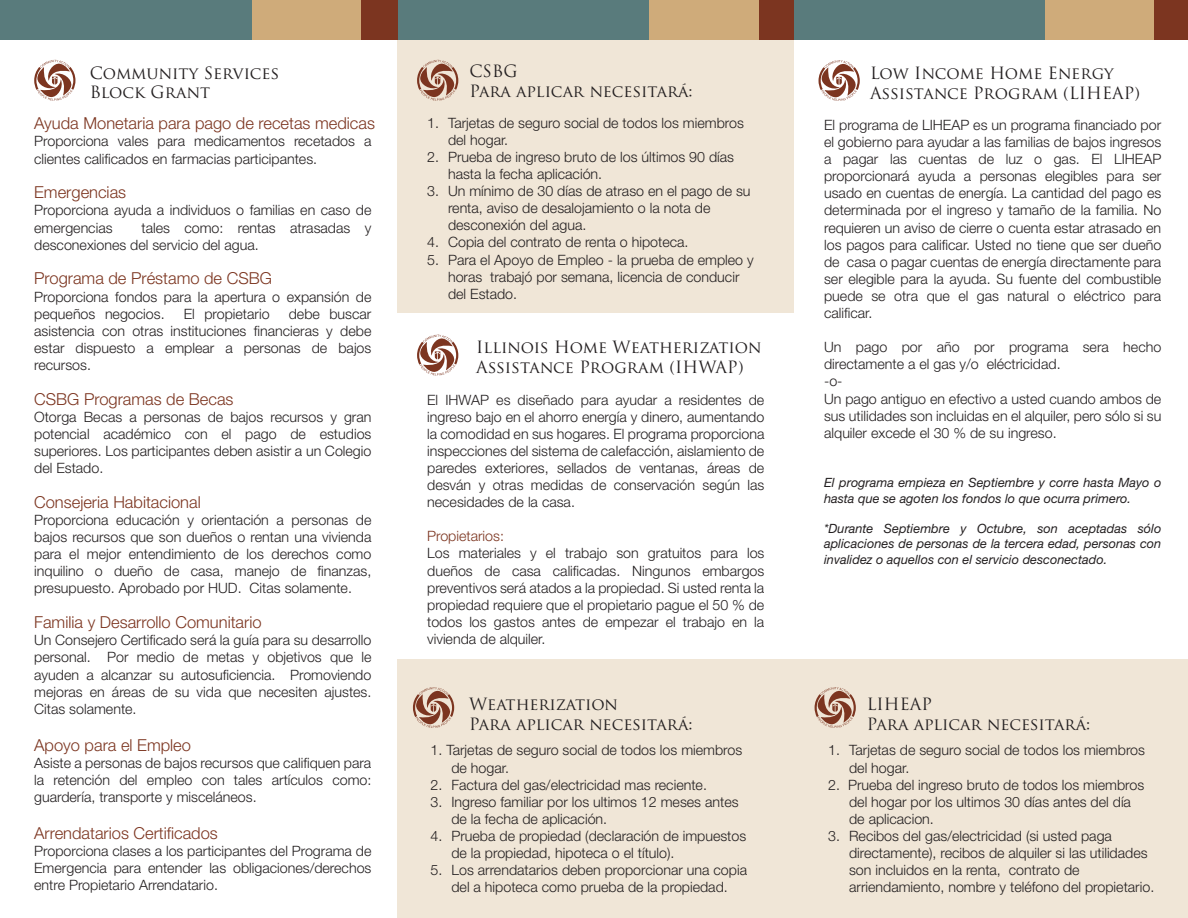
<style>
.page{position:relative;width:1188px;height:918px;background:#fff}
.page>*{position:absolute;margin:0;border:0;box-sizing:border-box;transform-origin:0 0}
.t1{font:16.5px/19.8px "Trajan Pro";color:#231f20}
.t2{font:300 16.5px "Helvetica Neue";color:#7c3520}
.t3{font:300 14.25px/17.1px "Helvetica Neue";color:#231f20}
.t4{font:italic 12.75px/15.3px "Helvetica Neue";color:#231f20}
.s1{color:#7c3520}
</style>
<div class="page">
<div style="left:397px;top:40px;width:397px;height:273px;background:#f0e6d7"></div>
<svg style="left:417px;top:60px;width:41px;height:41px"></svg>
<div style="left:793px;top:660px;width:395px;height:258px;background:#f0e6d7"></div>
<svg style="left:815px;top:687px;width:41px;height:41px"></svg>
<div style="left:397px;top:659px;width:396px;height:259px;background:#f0e6d7"></div>
<svg style="left:413px;top:687px;width:41px;height:41px"></svg>
<svg style="left:34px;top:60px;width:41px;height:41px"></svg>
<svg style="left:417px;top:335px;width:41px;height:41px"></svg>
<svg style="left:819px;top:60px;width:41px;height:41px"></svg>
<div style="left:1044px;top:0;width:111px;height:40px;background:#cfab7a"></div>
<div style="left:793px;top:0;width:251px;height:40px;background:#597b7c"></div>
<div style="left:1155px;top:0;width:33px;height:40px;background:#7c3520"></div>
<div style="left:648px;top:0;width:111px;height:40px;background:#cfab7a"></div>
<div style="left:397px;top:0;width:251px;height:40px;background:#597b7c"></div>
<div style="left:759px;top:0;width:35px;height:40px;background:#7c3520"></div>
<div style="left:251px;top:0;width:111px;height:40px;background:#cfab7a"></div>
<div style="left:0;top:0;width:251px;height:40px;background:#597b7c"></div>
<div style="left:362px;top:0;width:36px;height:40px;background:#7c3520"></div>
<p class="t1" style="left:90px;top:63px;width:191px">Community Services<br>Block Grant</p>
<p class="t2" style="left:34px;top:113px;width:342px">Ayuda Monetaria para pago de recetas medicas</p>
<p class="t3" style="left:34px;top:133px;width:339px">Proporciona vales para medicamentos recetados a clientes calificados en farmacias participantes.</p>
<p class="t2" style="left:34px;top:182px;width:94px">Emergencias</p>
<p class="t3" style="left:34px;top:202px;width:339px">Proporciona ayuda a individuos o familias en caso de emergencias</p>
<p class="t3" style="left:34px;top:219px;width:339px;text-indent:107px">tales como: rentas atrasadas y desconexiones del servicio del agua.</p>
<p class="t2" style="left:34px;top:268px;width:239px">Programa de Préstamo de CSBG</p>
<p class="t3" style="left:34px;top:288px;width:339px">Proporciona fondos para la apertura o expansión de pequeños negocios.</p>
<p class="t3" style="left:34px;top:305px;width:339px;text-align:justify;text-indent:255px">debe buscar asistencia con otras instituciones financieras y debe estar dispuesto a emplear a personas de bajos recursos.</p>
<p class="t2" style="left:34px;top:389px;width:201px">CSBG Programas de Becas</p>
<p class="t3" style="left:34px;top:408px;width:339px;text-align:justify">Otorga Becas a personas de bajos recursos y gran potencial académico con el pago de estudios superiores. Los participantes deben asistir a un Colegio del Estado.</p>
<p class="t2" style="left:34px;top:492px;width:168px">Consejeria Habitacional</p>
<p class="t3" style="left:34px;top:511px;width:339px;text-align:justify">Proporciona educación y orientación a personas de bajos recursos que son dueños o rentan una vivienda para el mejor entendimiento de los derechos como inquilino o dueño de casa, manejo de finanzas, presupuesto. Aprobado por HUD. Citas solamente.</p>
<p class="t2" style="left:34px;top:612px;width:229px">Familia y Desarrollo Comunitario</p>
<p class="t3" style="left:34px;top:631px;width:339px;text-align:justify">Un Consejero Certificado será la guía para su desarrollo personal. Por medio de metas y objetivos que le ayuden a alcanzar su autosuficiencia. Promoviendo mejoras en áreas de su vida que necesiten ajustes.<br>Citas solamente.</p>
<p class="t2" style="left:34px;top:735px;width:158px">Apoyo para el Empleo</p>
<p class="t3" style="left:34px;top:754px;width:339px;text-align:justify">Asiste a personas de bajos recursos que califiquen para la retención del empleo con tales artículos como: guardería, transporte y misceláneos.</p>
<p class="t2" style="left:34px;top:823px;width:185px">Arrendatarios Certificados</p>
<p class="t3" style="left:34px;top:842px;width:339px;text-align:justify">Proporciona clases a los participantes del Programa de Emergencia para entender las obligaciones/derechos entre Propietario Arrendatario.</p>
<p class="t3" style="left:184px;top:305px;width:87px">El propietario</p>
<p class="t1" style="left:469px;top:61px;width:225px">CSBG<br>Para aplicar necesitará:</p>
<p class="t3" style="left:448px;top:114px;width:297px;text-indent:-21px">1. Tarjetas de seguro social de todos los miembros del hogar.</p>
<p class="t3" style="left:448px;top:148px;width:288px;text-indent:-21px">2. Prueba de ingreso bruto de los últimos 90 días hasta la fecha aplicación.</p>
<p class="t3" style="left:448px;top:182px;width:304px;text-indent:-21px">3. Un mínimo de 30 días de atraso en el pago de su renta, aviso de desalojamiento o la nota de desconexión del agua.</p>
<p class="t3" style="left:427px;top:233px;width:263px">4. Copia del contrato de renta o hipoteca.</p>
<p class="t3" style="left:448px;top:251px;width:307px;text-indent:-21px">5. Para el Apoyo de Empleo - la prueba de empleo y horas trabajó por semana, licencia de conducir del Estado.</p>
<p class="t1" style="left:476px;top:337px;width:287px">Illinois Home Weatherization<br>Assistance Program (IHWAP)</p>
<p class="t3" style="left:427px;top:391px;width:339px;text-align:justify">El IHWAP es diseñado para ayudar a residentes de ingreso bajo en el ahorro energía y dinero, aumentando la comodidad en sus hogares. El programa proporciona inspecciones del sistema de calefacción, aislamiento de paredes exteriores, sellados de ventanas, áreas de desván y otras medidas de conservación según las necesidades de la casa.</p>
<p class="t3" style="left:427px;top:527px;width:339px"><span class="s1">Propietarios:<br></span>Los materiales y el trabajo son gratuitos para los dueños de casa calificadas. Ningunos embargos preventivos será atados a la propiedad. Si usted renta la propiedad requiere que el propietario pague el 50 % de todos los gastos antes de empezar el trabajo en la vivienda de alquiler.</p>
<p class="t1" style="left:469px;top:694px;width:225px">Weatherization<br>Para aplicar necesitará:</p>
<p class="t3" style="left:451px;top:742px;width:292px;text-indent:-21px">1. Tarjetas de seguro social de todos los miembros de hogar.</p>
<p class="t3" style="left:431px;top:776px;width:278px">2. Factura del gas/electricidad mas reciente.</p>
<p class="t3" style="left:451px;top:793px;width:289px;text-indent:-21px">3. Ingreso familiar por los ultimos 12 meses antes de la fecha de aplicación.</p>
<p class="t3" style="left:451px;top:827px;width:296px;text-indent:-21px">4. Prueba de propiedad (declaración de impuestos de la propiedad, hipoteca o el título).</p>
<p class="t3" style="left:431px;top:861px;width:318px;text-align:center">5. Los arrendatarios deben proporcionar una copia del a hipoteca como prueba de la propiedad.</p>
<p class="t1" style="left:870px;top:63px;width:271px">Low Income Home Energy<br>Assistance Program (LIHEAP)</p>
<p class="t3" style="left:824px;top:116px;width:339px;text-align:justify">El programa de LIHEAP es un programa financiado por el gobierno para ayudar a las familias de bajos ingresos a pagar las cuentas de luz o gas. El LIHEAP proporcionará ayuda a personas elegibles para ser usado en cuentas de energía. La cantidad del pago es determinada por el ingreso y tamaño de la familia. No requieren un aviso de cierre o cuenta estar atrasado en los pagos para calificar. Usted no tiene que ser dueño de casa o pagar cuentas de energía directamente para ser elegible para la ayuda. Su fuente del combustible puede se otra que el gas natural o eléctrico para calificar.</p>
<p class="t3" style="left:824px;top:338px;width:339px">Un pago por año por programa sera hecho directamente a el gas y/o eléctricidad.<br>-o-<br>Un pago antiguo en efectivo a usted cuando ambos de sus utilidades son incluidas en el alquiler, pero sólo si su alquiler excede el 30 % de su ingreso.</p>
<p class="t4" style="left:824px;top:475px;width:339px">El programa empieza en Septiembre y corre hasta Mayo o hasta que se agoten los fondos lo que ocurra primero.</p>
<p class="t4" style="left:824px;top:521px;width:339px;text-align:justify">*Durante Septiembre y Octubre, son aceptadas sólo aplicaciones de personas de la tercera edad, personas con invalidez o aquellos con el servicio desconectado.</p>
<p class="t1" style="left:867px;top:694px;width:225px">LIHEAP<br>Para aplicar necesitará:</p>
<p class="t3" style="left:849px;top:742px;width:297px;text-indent:-21px">1. Tarjetas de seguro social de todos los miembros del hogar.</p>
<p class="t3" style="left:849px;top:776px;width:297px;text-indent:-21px">2. Prueba del ingreso bruto de todos los miembros del hogar por los ultimos 30 días antes del día de aplicacion.</p>
<p class="t3" style="left:849px;top:827px;width:307px;text-indent:-21px">3. Recibos del gas/electricidad (si usted paga directamente), recibos de alquiler si las utilidades son incluidos en la renta, contrato de arriendamiento, nombre y teléfono del propietario.</p>
</div>
